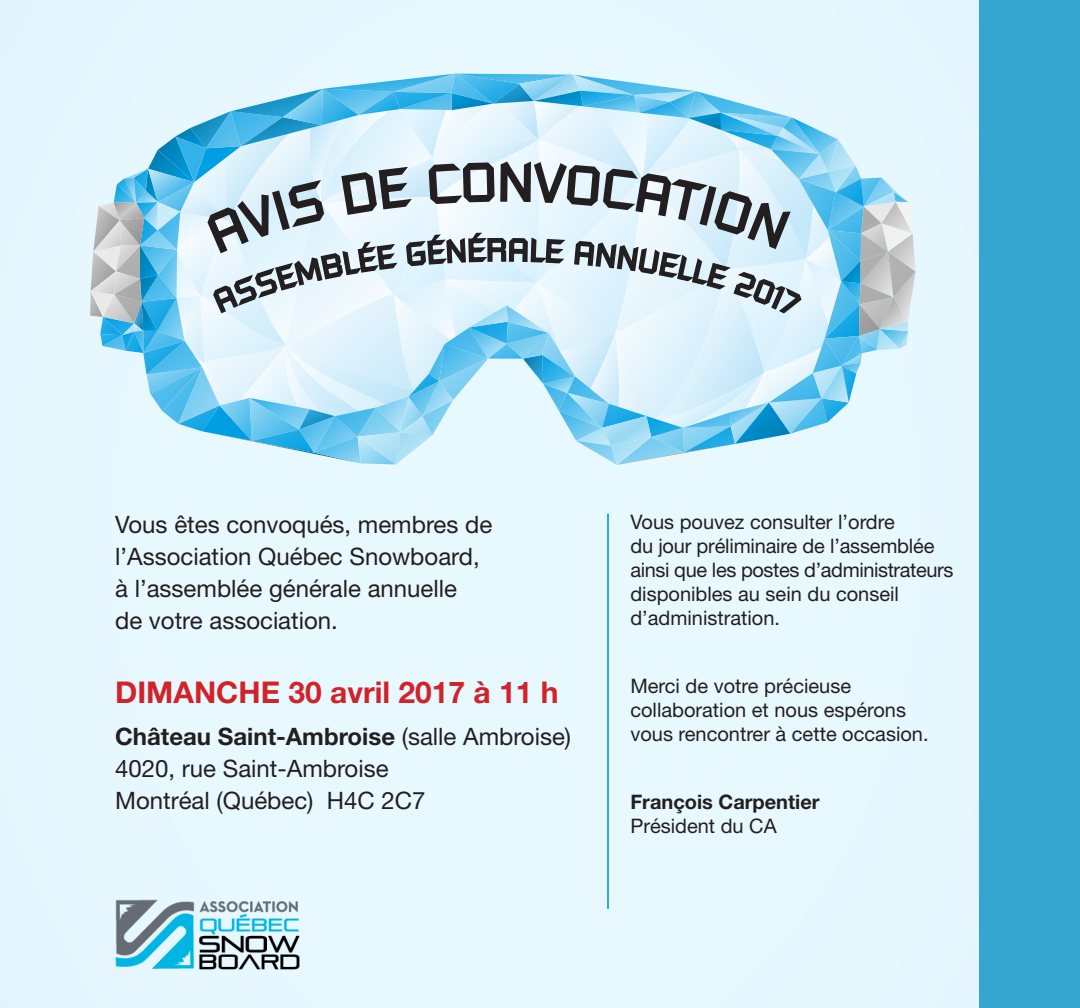
<style>
.page{position:relative;width:1080px;height:1008px;background:#fff}
.page>*{position:absolute;margin:0;border:0;box-sizing:border-box;transform-origin:0 0}
.t1{font:30.8px "Russell Square";color:#231f20}
.t2{font:700 30px "Helvetica Neue";color:#d1232a}
.t3{font:24px/32px "Helvetica Neue";color:#231f20}
.t4{font:700 24px "Helvetica Neue";color:#231f20}
.t5{font:20px/24px "Helvetica Neue";color:#231f20}
.t6{font:700 20px/24px "Helvetica Neue";color:#231f20}
.s1{font-weight:400}
</style>
<div class="page">
<div style="left:0;top:0;width:997px;height:1008px;background:#e8f8ff"></div>
<div style="left:979px;top:0;width:101px;height:1008px;background:#35a6d0"></div>
<hr style="left:607px;top:514px;width:2px;height:395px;background:#35a6d0">
<img style="left:115px;top:899px;width:185px;height:71px">
<svg style="left:90px;top:74px;width:826px;height:391px"></svg>
<p class="t1" style="left:486px;top:231px;width:23px">R</p>
<p class="t3" style="left:115px;top:508px;width:379px">Vous êtes convoqués, membres de l’Association Québec Snowboard, à l’assemblée générale annuelle<br>de votre association.</p>
<p class="t5" style="left:630px;top:510px;width:325px">Vous pouvez consulter l’ordre<br>du jour préliminaire de l’assemblée ainsi que les postes d’administrateurs disponibles au sein du conseil d’administration.</p>
<p class="t2" style="left:115px;top:673px;width:445px">DIMANCHE 30 avril 2017 à 11 h</p>
<p class="t4" style="left:115px;top:721px;width:457px">Château Saint-Ambroise <span class="s1">(salle Ambroise)</span></p>
<p class="t3" style="left:115px;top:752px;width:275px">4020, rue Saint-Ambroise</p>
<p class="t3" style="left:115px;top:784px;width:312px">Montréal (Québec) H4C 2C7</p>
<p class="t5" style="left:630px;top:674px;width:300px">Merci de votre précieuse collaboration et nous espérons vous rencontrer à cette occasion.</p>
<p class="t6" style="left:630px;top:790px;width:191px">François Carpentier<br><span class="s1">Président du CA</span></p>
</div>
